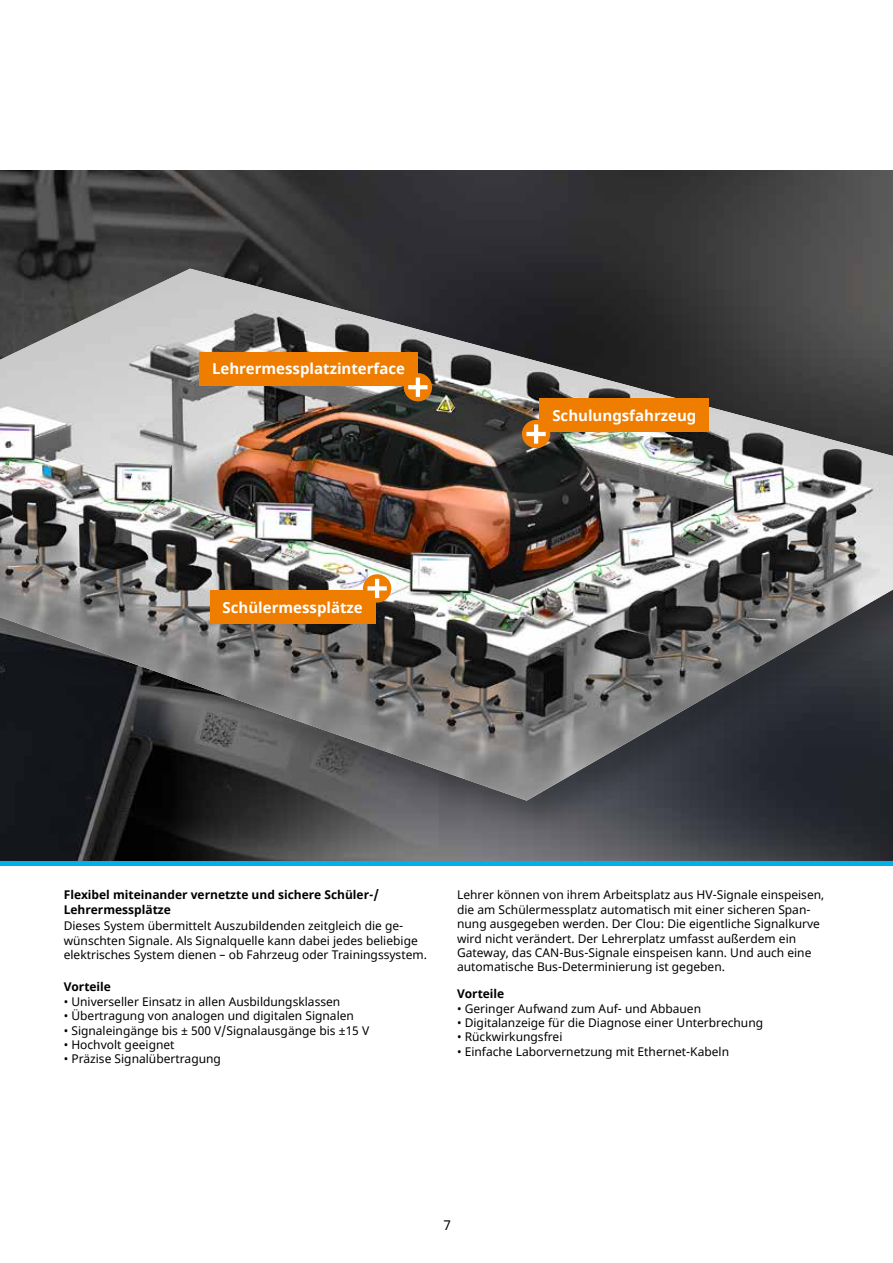
<style>
.page{position:relative;width:893px;height:1263px;background:#fff}
.page>*{position:absolute;margin:0;border:0;box-sizing:border-box;transform-origin:0 0}
.t1{font:700 15px "Noto Sans";color:#fff}
.t2{font:13.5px "Noto Sans";color:#000}
.t3{font:12px/14.4px "Noto Sans";color:#000}
.t4{font:700 12px/14.4px "Noto Sans";color:#000}
</style>
<div class="page">
<img style="left:0;top:170px;width:893px;height:691px">
<hr style="left:0;top:861px;width:893px;height:4px;background:#00b1eb">
<div style="left:0;top:263px;width:893px;height:574px;background:#000;opacity:.25"></div>
<img style="left:0;top:269px;width:893px;height:532px">
<div style="left:199px;top:352px;width:219px;height:33px;background:#ef7d00"></div>
<svg style="left:404px;top:373px;width:28px;height:28px"></svg>
<div style="left:540px;top:399px;width:169px;height:33px;background:#ef7d00"></div>
<svg style="left:522px;top:420px;width:28px;height:28px"></svg>
<div style="left:210px;top:590px;width:166px;height:33px;background:#ef7d00"></div>
<svg style="left:363px;top:574px;width:28px;height:29px"></svg>
<p class="t1" style="left:212px;top:358px;width:195px">Lehrermessplatzinterface</p>
<p class="t1" style="left:223px;top:597px;width:142px">Schülermessplätze</p>
<p class="t1" style="left:552px;top:405px;width:145px">Schulungsfahrzeug</p>
<p class="t4" style="left:64px;top:888px;width:317px">Flexibel miteinander vernetzte und sichere Schüler-/<br>Lehrermessplätze</p>
<p class="t3" style="left:64px;top:919px;width:365px">Dieses System übermittelt Auszubildenden zeitgleich die ge&shy;wünschten Signale. Als Signalquelle kann dabei jedes beliebige elektrisches System dienen – ob Fahrzeug oder Trainingssystem.</p>
<p class="t4" style="left:64px;top:980px;width:49px">Vorteile</p>
<p class="t3" style="left:64px;top:995px;width:278px">• Universeller Einsatz in allen Ausbildungsklassen</p>
<p class="t3" style="left:64px;top:1009px;width:292px">• Übertragung von analogen und digitalen Signalen</p>
<p class="t3" style="left:64px;top:1023px;width:307px">• Signaleingänge bis ± 500 V/Signalausgänge bis ±15 V</p>
<p class="t3" style="left:64px;top:1038px;width:112px">• Hochvolt geeignet</p>
<p class="t3" style="left:64px;top:1052px;width:159px">• Präzise Signalübertragung</p>
<p class="t3" style="left:457px;top:888px;width:369px">Lehrer können von ihrem Arbeitsplatz aus HV-Signale einspeisen, die am Schülermessplatz automatisch mit einer sicheren Span&shy;nung ausgegeben werden. Der Clou: Die eigentliche Signalkurve wird nicht verändert. Der Lehrerplatz umfasst außerdem ein Gateway, das CAN-Bus-Signale einspeisen kann. Und auch eine automatische Bus-Determinierung ist gegeben.</p>
<p class="t4" style="left:457px;top:987px;width:49px">Vorteile</p>
<p class="t3" style="left:457px;top:1001px;width:246px">• Geringer Aufwand zum Auf- und Abbauen</p>
<p class="t3" style="left:457px;top:1016px;width:308px">• Digitalanzeige für die Diagnose einer Unterbrechung</p>
<p class="t3" style="left:457px;top:1030px;width:107px">• Rückwirkungsfrei</p>
<p class="t3" style="left:457px;top:1044px;width:273px">• Einfache Laborvernetzung mit Ethernet-Kabeln</p>
<p class="t2" style="left:443px;top:1216px;width:9px">7</p>
</div>
